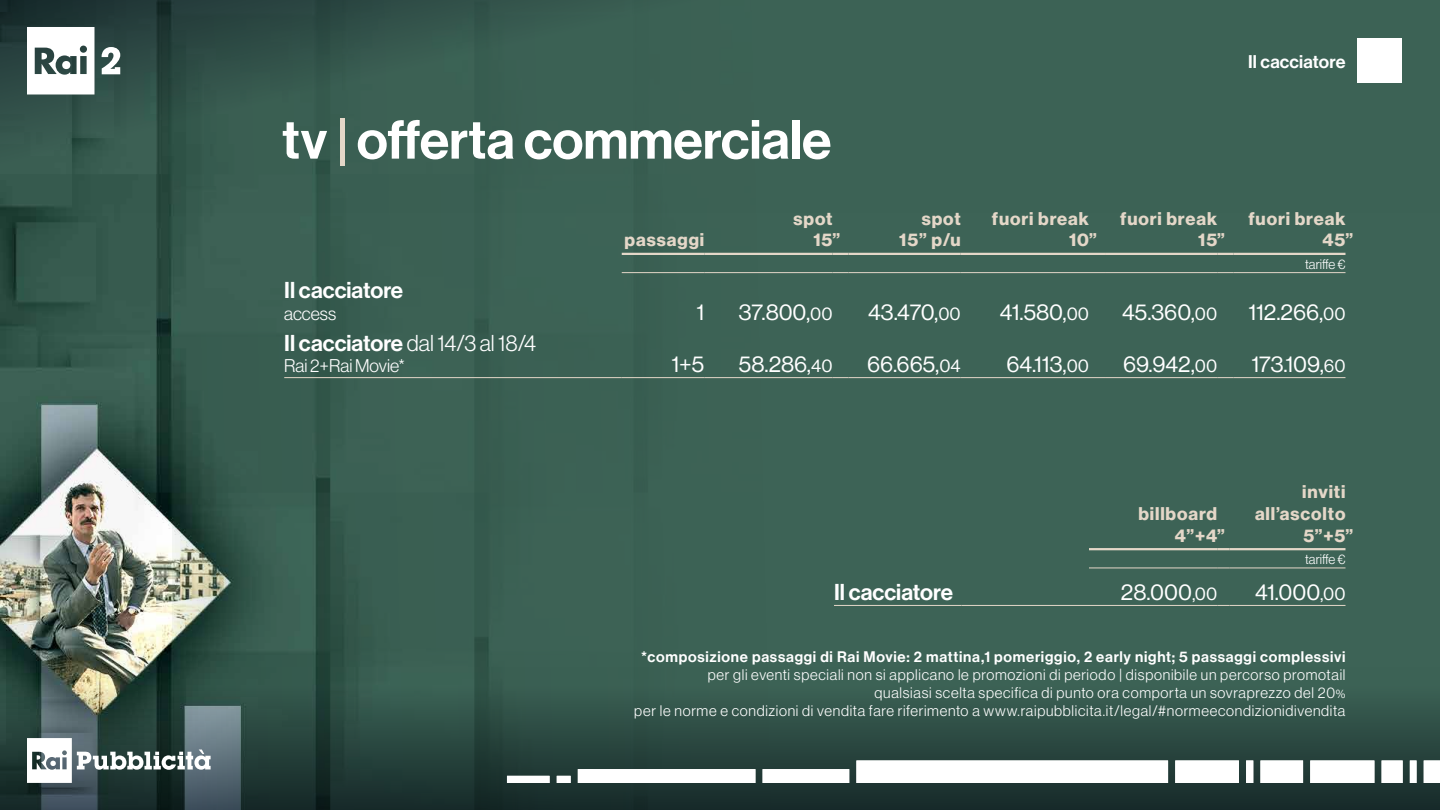
<style>
.page{position:relative;width:1440px;height:810px;background:#fff}
.page>*{position:absolute;margin:0;border:0;box-sizing:border-box;transform-origin:0 0}
.t1{font:54px "N Haas Grotesk DS Pro 65 Md";color:#fff}
.t2{font:22.5px "N Haas Grotesk DS Pro 55 Rg";color:#fff}
.t3{font:22.5px "N Haas Grotesk DS Pro 45 Lt";color:#fff}
.t4{font:22.5px "N Haas Grotesk DS Pro 65 Md";color:#fff}
.t5{font:18px/21.6px "N Haas Grotesk DS Pro 75 Bd";letter-spacing:.05em;color:#e4d7c8}
.t6{font:18px "N Haas Grotesk DS Pro 45 Lt";color:#fff}
.t7{font:18px "N Haas Grotesk DS Pro 65 Md";letter-spacing:.01em;color:#fff}
.t8{font:15px/18px "N Haas Grotesk DS Pro 45 Lt";letter-spacing:.05em;color:#fff;text-align:right}
.t9{font:15px "N Haas Grotesk DS Pro 65 Md";letter-spacing:.05em;color:#fff}
.t10{font:13.5px "N Haas Grotesk DS Pro 45 Lt";color:#fff}
.s1{color:#e4d7c8}
.s2{font-size:18px}
.s3{font-family:"N Haas Grotesk DS Pro 65 Md"}
.s4{font-size:12px}
</style>
<div class="page">
<img style="left:0;top:213px;width:172px;height:455px">
<div style="left:172px;top:0;width:1268px;height:810px;background:#3d6356"></div>
<svg style="left:0;top:668px;width:1440px;height:142px"></svg>
<svg style="left:0;top:0;width:586px;height:213px"></svg>
<svg style="left:27px;top:738px;width:184px;height:45px"></svg>
<svg style="left:1424px;top:760px;width:16px;height:23px"></svg>
<svg style="left:1410px;top:760px;width:7px;height:23px"></svg>
<svg style="left:1382px;top:760px;width:21px;height:23px"></svg>
<svg style="left:1310px;top:760px;width:64px;height:23px"></svg>
<svg style="left:1260px;top:760px;width:43px;height:23px"></svg>
<svg style="left:1246px;top:760px;width:7px;height:23px"></svg>
<svg style="left:763px;top:769px;width:86px;height:14px"></svg>
<svg style="left:1175px;top:760px;width:64px;height:23px"></svg>
<div style="left:856px;top:760px;width:312px;height:23px;background:#fff"></div>
<svg style="left:557px;top:776px;width:14px;height:7px"></svg>
<svg style="left:507px;top:776px;width:43px;height:7px"></svg>
<div style="left:578px;top:769px;width:177px;height:14px;background:#fff"></div>
<div style="left:1357px;top:38px;width:45px;height:45px;background:#fff"></div>
<svg style="left:102px;top:47px;width:18px;height:27px"></svg>
<svg style="left:27px;top:27px;width:67px;height:67px"></svg>
<div style="left:62px;top:61px;width:8px;height:8px;background:#fff;border-radius:50%"></div>
<hr style="left:622px;top:272px;width:82px;height:1px;background:#e4d7c8">
<hr style="left:704px;top:272px;width:128px;height:1px;background:#e4d7c8">
<svg style="left:832px;top:272px;width:17px;height:1px"></svg>
<hr style="left:849px;top:272px;width:112px;height:1px;background:#e4d7c8">
<hr style="left:961px;top:272px;width:128px;height:1px;background:#e4d7c8">
<svg style="left:1089px;top:272px;width:16px;height:1px"></svg>
<hr style="left:1105px;top:272px;width:112px;height:1px;background:#e4d7c8">
<svg style="left:1217px;top:272px;width:16px;height:1px"></svg>
<hr style="left:1233px;top:272px;width:113px;height:1px;background:#e4d7c8">
<svg style="left:832px;top:377px;width:17px;height:1px"></svg>
<hr style="left:849px;top:377px;width:112px;height:1px;background:#e4d7c8">
<hr style="left:961px;top:377px;width:128px;height:1px;background:#e4d7c8">
<svg style="left:1089px;top:377px;width:16px;height:1px"></svg>
<hr style="left:1105px;top:377px;width:112px;height:1px;background:#e4d7c8">
<svg style="left:1217px;top:377px;width:16px;height:1px"></svg>
<hr style="left:1233px;top:377px;width:113px;height:1px;background:#e4d7c8">
<hr style="left:622px;top:253px;width:82px;height:2px;background:#e4d7c8">
<hr style="left:704px;top:253px;width:128px;height:2px;background:#e4d7c8">
<svg style="left:832px;top:253px;width:17px;height:2px"></svg>
<hr style="left:849px;top:253px;width:112px;height:2px;background:#e4d7c8">
<hr style="left:961px;top:253px;width:128px;height:2px;background:#e4d7c8">
<svg style="left:1089px;top:253px;width:16px;height:2px"></svg>
<hr style="left:1105px;top:253px;width:112px;height:2px;background:#e4d7c8">
<svg style="left:1217px;top:253px;width:16px;height:2px"></svg>
<hr style="left:1233px;top:253px;width:113px;height:2px;background:#e4d7c8">
<hr style="left:284px;top:377px;width:338px;height:1px;background:#e4d7c8">
<hr style="left:622px;top:377px;width:82px;height:1px;background:#e4d7c8">
<hr style="left:704px;top:377px;width:128px;height:1px;background:#e4d7c8">
<hr style="left:1089px;top:548px;width:128px;height:2px;background:#e4d7c8">
<svg style="left:1217px;top:548px;width:13px;height:2px"></svg>
<hr style="left:1230px;top:548px;width:116px;height:2px;background:#e4d7c8">
<hr style="left:1089px;top:568px;width:128px;height:1px;background:#e4d7c8">
<svg style="left:1217px;top:568px;width:13px;height:1px"></svg>
<hr style="left:1230px;top:568px;width:116px;height:1px;background:#e4d7c8">
<svg style="left:1217px;top:605px;width:13px;height:1px"></svg>
<hr style="left:1230px;top:605px;width:116px;height:1px;background:#e4d7c8">
<hr style="left:834px;top:605px;width:128px;height:1px;background:#e4d7c8">
<hr style="left:962px;top:605px;width:127px;height:1px;background:#e4d7c8">
<hr style="left:1089px;top:605px;width:128px;height:1px;background:#e4d7c8">
<h1 class="t1" style="left:282px;top:108px;width:551px">tv <span class="s1">|</span> offerta commerciale</h1>
<p class="t7" style="left:1248px;top:51px;width:99px">Il cacciatore</p>
<p class="t5" style="left:625px;top:230px;width:81px">passaggi</p>
<p class="t5" style="left:813px;top:208px;width:28px;text-indent:-20px">spot<br>15”</p>
<p class="t5" style="left:899px;top:208px;width:63px;text-align:right">spot<br>15” p/u</p>
<p class="t5" style="left:1069px;top:208px;width:29px;text-indent:-77px">fuori break<br>10”</p>
<p class="t5" style="left:1198px;top:208px;width:28px;text-indent:-78px">fuori break<br>15”</p>
<p class="t5" style="left:1323px;top:208px;width:32px;text-indent:-74px">fuori break<br>45”</p>
<p class="t10" style="left:1305px;top:256px;width:42px">tariffe €</p>
<h2 class="t4" style="left:284px;top:277px;width:120px">Il cacciatore</h2>
<p class="t6" style="left:284px;top:303px;width:53px">access</p>
<h2 class="t2" style="left:696px;top:299px;width:9px">1</h2>
<h2 class="t2" style="left:739px;top:299px;width:95px">37.800,<span class="s2">00</span></h2>
<h2 class="t2" style="left:868px;top:299px;width:94px">43.470,<span class="s2">00</span></h2>
<h2 class="t2" style="left:1000px;top:299px;width:91px">41.580,<span class="s2">00</span></h2>
<h2 class="t2" style="left:1122px;top:299px;width:97px">45.360,<span class="s2">00</span></h2>
<h2 class="t2" style="left:1248px;top:299px;width:99px">112.266,<span class="s2">00</span></h2>
<h2 class="t3" style="left:284px;top:330px;width:254px"><span class="s3">Il cacciatore</span> dal 14/3 al 18/4</h2>
<p class="t6" style="left:284px;top:356px;width:122px">Rai 2+Rai Movie*</p>
<h2 class="t2" style="left:671px;top:352px;width:34px">1+5</h2>
<h2 class="t2" style="left:739px;top:352px;width:95px">58.286,<span class="s2">40</span></h2>
<h2 class="t2" style="left:867px;top:352px;width:95px">66.665,<span class="s2">04</span></h2>
<h2 class="t2" style="left:1006px;top:352px;width:84px">64.113,<span class="s2">00</span></h2>
<h2 class="t2" style="left:1123px;top:352px;width:96px">69.942,<span class="s2">00</span></h2>
<h2 class="t2" style="left:1251px;top:352px;width:96px">173.109,<span class="s2">60</span></h2>
<p class="t5" style="left:1175px;top:503px;width:52px;text-indent:-36px">billboard<br>4”+4”</p>
<p class="t5" style="left:1302px;top:482px;width:45px">inviti</p>
<p class="t5" style="left:1255px;top:503px;width:92px">all’ascolto</p>
<p class="t5" style="left:1303px;top:525px;width:51px">5”+5”</p>
<p class="t10" style="left:1305px;top:552px;width:42px">tariffe €</p>
<h2 class="t4" style="left:834px;top:579px;width:120px">Il cacciatore</h2>
<h2 class="t2" style="left:1121px;top:580px;width:98px">28.000<span class="s2">,00</span></h2>
<h2 class="t2" style="left:1255px;top:580px;width:92px">41.000<span class="s2">,00</span></h2>
<p class="t9" style="left:641px;top:648px;width:706px">*composizione passaggi di Rai Movie: 2 mattina,1 pomeriggio, 2 early night; 5 passaggi complessivi</p>
<p class="t8" style="left:634px;top:665px;width:713px">per gli eventi speciali non si applicano le promozioni di periodo | disponibile un percorso promotail<br>qualsiasi scelta specifica di punto ora comporta un sovraprezzo del 20<span class="s4">%<br></span>per le norme e condizioni di vendita fare riferimento a www.raipubblicita.it/legal/#normeecondizionidivendita</p>
</div>
